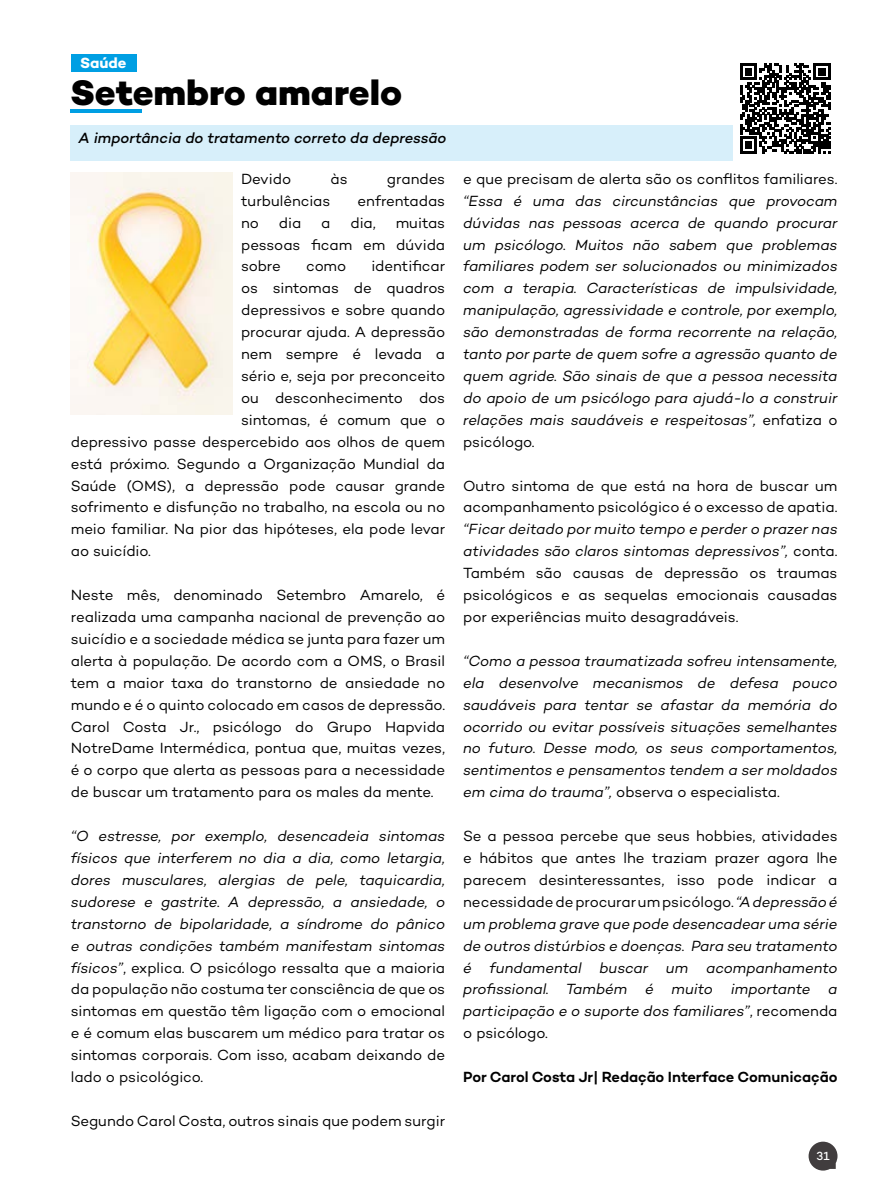
<style>
.page{position:relative;width:893px;height:1191px;background:#fff}
.page>*{position:absolute;margin:0;border:0;box-sizing:border-box;transform-origin:0 0}
.t1{font:800 36px "Campton";color:#000}
.t2{font:italic 15px/21.9px "Campton";letter-spacing:-.005em;color:#000;text-align:justify}
.t3{font:15px/21.9px "Campton";letter-spacing:-.005em;color:#000;text-align:justify}
.t4{font:600 15px "Campton";letter-spacing:-.005em;color:#000}
.t5{font:italic 500 15px "Campton";color:#000}
.t6{font:700 15px "Campton";letter-spacing:-.005em;color:#fff}
.t7{font:500 12px "Campton";color:#fff}
.s1{font-style:normal}
.s2{font-style:italic}
</style>
<div class="page">
<svg style="left:809px;top:1141px;width:28px;height:29px"></svg>
<div style="left:71px;top:125px;width:662px;height:36px;background:#d7effa"></div>
<hr style="left:71px;top:110px;width:71px;height:3px;background:#009fe3">
<div style="left:71px;top:54px;width:65px;height:17px;background:#009fe3"></div>
<img style="left:71px;top:172px;width:162px;height:242px">
<svg style="left:740px;top:63px;width:91px;height:91px"></svg>
<p class="t6" style="left:80px;top:53px;width:48px">Saúde</p>
<h1 class="t1" style="left:71px;top:70px;width:333px">Setembro amarelo</h1>
<p class="t5" style="left:79px;top:128px;width:369px">A importância do tratamento correto da depressão</p>
<p class="t3" style="left:241px;top:167px;width:52px">Devido</p>
<p class="t3" style="left:330px;top:167px;width:19px">às</p>
<p class="t3" style="left:387px;top:167px;width:60px">grandes</p>
<p class="t3" style="left:241px;top:189px;width:91px">turbulências</p>
<p class="t3" style="left:358px;top:189px;width:89px">enfrentadas</p>
<p class="t3" style="left:241px;top:211px;width:19px">no</p>
<p class="t3" style="left:279px;top:211px;width:24px">dia</p>
<p class="t3" style="left:321px;top:211px;width:11px">a</p>
<p class="t3" style="left:350px;top:211px;width:27px">dia,</p>
<p class="t3" style="left:241px;top:211px;width:206px;text-indent:155px">muitas pessoas ficam em dúvida sobre</p>
<p class="t3" style="left:306px;top:255px;width:42px">como</p>
<p class="t3" style="left:371px;top:255px;width:75px">identificar</p>
<p class="t3" style="left:241px;top:277px;width:206px">os sintomas de quadros</p>
<p class="t3" style="left:241px;top:299px;width:206px">depressivos e sobre quando</p>
<p class="t3" style="left:241px;top:321px;width:206px">procurar ajuda. A depressão</p>
<p class="t3" style="left:241px;top:343px;width:206px">nem sempre é levada a</p>
<p class="t3" style="left:241px;top:364px;width:205px">sério e, seja por preconceito</p>
<p class="t3" style="left:241px;top:386px;width:206px">ou desconhecimento dos</p>
<p class="t3" style="left:241px;top:408px;width:206px">sintomas, é comum que o</p>
<p class="t3" style="left:71px;top:430px;width:376px">depressivo passe despercebido aos olhos de quem</p>
<p class="t3" style="left:71px;top:452px;width:376px">está próximo. Segundo a Organização Mundial da</p>
<p class="t3" style="left:71px;top:474px;width:376px">Saúde (OMS), a depressão pode causar grande</p>
<p class="t3" style="left:71px;top:496px;width:376px">sofrimento e disfunção no trabalho, na escola ou no</p>
<p class="t3" style="left:71px;top:518px;width:376px">meio familiar. Na pior das hipóteses, ela pode levar</p>
<p class="t3" style="left:71px;top:540px;width:82px">ao suicídio.</p>
<p class="t3" style="left:71px;top:583px;width:376px">Neste mês, denominado Setembro Amarelo, é realizada uma campanha nacional de prevenção ao suicídio e a sociedade médica se junta para fazer um alerta à população. De acordo com a OMS, o Brasil tem a maior taxa do transtorno de ansiedade no mundo e é o quinto colocado em casos de depressão.<br>Carol Costa Jr., psicólogo do Grupo Hapvida NotreDame Intermédica, pontua que, muitas vezes, é o corpo que alerta as pessoas para a necessidade de buscar um tratamento para os males da mente.</p>
<p class="t2" style="left:71px;top:824px;width:376px">“O estresse, por exemplo, desencadeia sintomas físicos que interferem no dia a dia, como letargia, dores musculares, alergias de pele, taquicardia, sudorese e gastrite. A depressão, a ansiedade, o transtorno de bipolaridade, a síndrome do pânico e outras condições também manifestam sintomas físicos”<span class="s1">, explica. O psicólogo ressalta que a maioria da população não costuma ter consciência de que os sintomas em questão têm ligação com o emocional e é comum elas buscarem um médico para tratar os sintomas corporais. Com isso, acabam deixando de lado o psicológico.</span></p>
<p class="t3" style="left:71px;top:1109px;width:376px">Segundo Carol Costa, outros sinais que podem surgir</p>
<p class="t3" style="left:463px;top:167px;width:376px">e que precisam de alerta são os conflitos familiares.</p>
<p class="t2" style="left:463px;top:189px;width:376px">“Essa é uma das circunstâncias que provocam dúvidas nas pessoas acerca de quando procurar um psicólogo. Muitos não sabem que problemas familiares podem ser solucionados ou minimizados com a terapia. Características de impulsividade, manipulação, agressividade e controle, por exemplo, são demonstradas de forma recorrente na relação, tanto por parte de quem sofre a agressão quanto de quem agride. São sinais de que a pessoa necessita do apoio de um psicólogo para ajudá-lo a construir relações mais saudáveis e respeitosas”, <span class="s1">enfatiza o psicólogo.</span></p>
<p class="t3" style="left:463px;top:474px;width:376px">Outro sintoma de que está na hora de buscar um acompanhamento psicológico é o excesso de apatia.</p>
<p class="t3" style="left:463px;top:518px;width:376px"><span class="s2">“Ficar deitado por muito tempo e perder o prazer nas atividades são claros sintomas depressivos”,</span> conta.<br>Também são causas de depressão os traumas psicológicos e as sequelas emocionais causadas por experiências muito desagradáveis.</p>
<p class="t2" style="left:463px;top:649px;width:376px">“Como a pessoa traumatizada sofreu intensamente, ela desenvolve mecanismos de defesa pouco saudáveis para tentar se afastar da memória do ocorrido ou evitar possíveis situações semelhantes no futuro. Desse modo, os seus comportamentos, sentimentos e pensamentos tendem a ser moldados em cima do trauma”, <span class="s1">observa o especialista.</span></p>
<p class="t2" style="left:463px;top:824px;width:376px"><span class="s1">Se a pessoa percebe que seus hobbies, atividades e hábitos que antes lhe traziam prazer agora lhe parecem desinteressantes, isso pode indicar a necessidade de procurar um psicólogo.</span> “A depressão é um problema grave que pode desencadear uma série de outros distúrbios e doenças. Para seu tratamento é fundamental buscar um acompanhamento profissional. Também é muito importante a participação e o suporte dos familiares”<span class="s1">, recomenda o psicólogo.</span></p>
<p class="t4" style="left:463px;top:1067px;width:376px">Por Carol Costa Jr| Redação Interface Comunicação</p>
<p class="t7" style="left:816px;top:1148px;width:15px">31</p>
</div>
